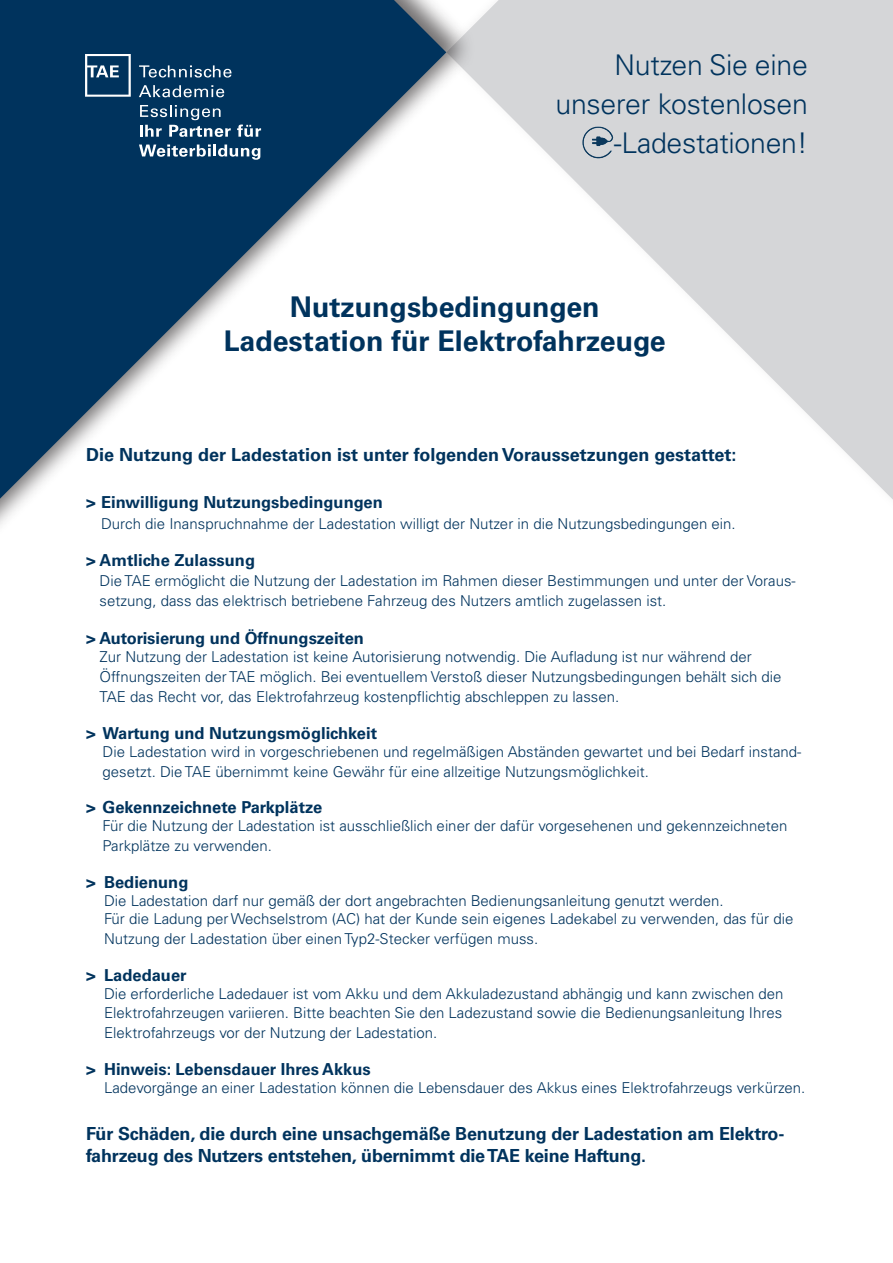
<style>
.page{position:relative;width:893px;height:1263px;background:#fff}
.page>*{position:absolute;margin:0;border:0;box-sizing:border-box;transform-origin:0 0}
.t1{font:700 28.5px/34.2px "Univers LT Pro 65";color:#00335d;text-align:center}
.t2{font:300 28.5px/39px "Univers LT Pro 45";letter-spacing:-.01em;color:#00335d;text-align:right}
.t3{font:700 18px/21.6px "Univers LT Pro 65";letter-spacing:-.01em;color:#00335d}
.t4{font:700 16.5px "Univers LT Pro 65";color:#00335d}
.t5{font:300 15px/19.8px "Univers LT Pro 45";color:#00335d}
</style>
<div class="page">
<svg style="left:477px;top:0;width:416px;height:500px;fill:#d5d6d8"></svg>
<svg style="left:0;top:0;width:446px;height:499px;fill:#00335d"></svg>
<svg style="left:85px;top:54px;width:46px;height:43px"></svg>
<svg style="left:139px;top:65px;width:93px;height:13px"></svg>
<svg style="left:139px;top:85px;width:85px;height:12px"></svg>
<svg style="left:140px;top:105px;width:91px;height:32px;background:#3f6585"></svg>
<svg style="left:237px;top:125px;width:24px;height:12px"></svg>
<svg style="left:139px;top:144px;width:121px;height:16px"></svg>
<img style="left:573px;top:114px;width:48px;height:56px">
<h1 class="t2" style="left:555px;top:44px;width:254px">Nutzen Sie eine unserer kostenlosen -Ladestationen!</h1>
<h1 class="t1" style="left:224px;top:288px;width:444px">Nutzungsbedingungen<br>Ladestation für Elektrofahrzeuge</h1>
<p class="t3" style="left:86px;top:442px;width:652px">Die Nutzung der Ladestation ist unter folgenden Voraussetzungen gestattet:</p>
<p class="t4" style="left:86px;top:490px;width:298px">&gt; Einwilligung Nutzungsbedingungen</p>
<p class="t5" style="left:101px;top:514px;width:636px">Durch die Inanspruchnahme der Ladestation willigt der Nutzer in die Nutzungsbedingungen ein.</p>
<p class="t4" style="left:86px;top:549px;width:171px">&gt; Amtliche Zulassung</p>
<p class="t5" style="left:100px;top:570px;width:698px">Die TAE ermöglicht die Nutzung der Ladestation im Rahmen dieser Bestimmungen und unter der Voraus&shy;setzung, dass das elektrisch betriebene Fahrzeug des Nutzers amtlich zugelassen ist.</p>
<p class="t4" style="left:86px;top:627px;width:279px">&gt; Autorisierung und Öffnungszeiten</p>
<p class="t5" style="left:100px;top:647px;width:683px">Zur Nutzung der Ladestation ist keine Autorisierung notwendig. Die Aufladung ist nur während der<br>Öffnungszeiten der TAE möglich. Bei eventuellem Verstoß dieser Nutzungsbedingungen behält sich die<br>TAE das Recht vor, das Elektrofahrzeug kostenpflichtig abschleppen zu lassen.</p>
<p class="t4" style="left:86px;top:721px;width:292px">&gt; Wartung und Nutzungsmöglichkeit</p>
<p class="t5" style="left:103px;top:741px;width:700px">Die Ladestation wird in vorgeschriebenen und regelmäßigen Abständen gewartet und bei Bedarf instand&shy;gesetzt. Die TAE übernimmt keine Gewähr für eine allzeitige Nutzungsmöglichkeit.</p>
<p class="t4" style="left:86px;top:796px;width:238px">&gt; Gekennzeichnete Parkplätze</p>
<p class="t5" style="left:103px;top:816px;width:686px">Für die Nutzung der Ladestation ist ausschließlich einer der dafür vorgesehenen und gekennzeichneten<br>Parkplätze zu verwenden.</p>
<p class="t4" style="left:86px;top:870px;width:104px">&gt; Bedienung</p>
<p class="t5" style="left:104px;top:891px;width:691px;line-height:18px">Die Ladestation darf nur gemäß der dort angebrachten Bedienungsanleitung genutzt werden.<br>Für die Ladung per Wechselstrom (AC) hat der Kunde sein eigenes Ladekabel zu verwenden, das für die</p>
<p class="t5" style="left:104px;top:928px;width:436px">Nutzung der Ladestation über einen Typ2-Stecker verfügen muss.</p>
<p class="t4" style="left:86px;top:963px;width:102px">&gt; Ladedauer</p>
<p class="t5" style="left:104px;top:983px;width:681px;text-align:justify">Die erforderliche Ladedauer ist vom Akku und dem Akkuladezustand abhängig und kann zwischen den Elektrofahrzeugen variieren. Bitte beachten Sie den Ladezustand sowie die Bedienungsanleitung Ihres Elektrofahrzeugs vor der Nutzung der Ladestation.</p>
<p class="t4" style="left:86px;top:1057px;width:286px">&gt; Hinweis: Lebensdauer Ihres Akkus</p>
<p class="t5" style="left:104px;top:1077px;width:703px">Ladevorgänge an einer Ladestation können die Lebensdauer des Akkus eines Elektrofahrzeugs verkürzen.</p>
<p class="t3" style="left:86px;top:1122px;width:700px">Für Schäden, die durch eine unsachgemäße Benutzung der Ladestation am Elektro&shy;fahrzeug des Nutzers entstehen, übernimmt die TAE keine Haftung.</p>
</div>
